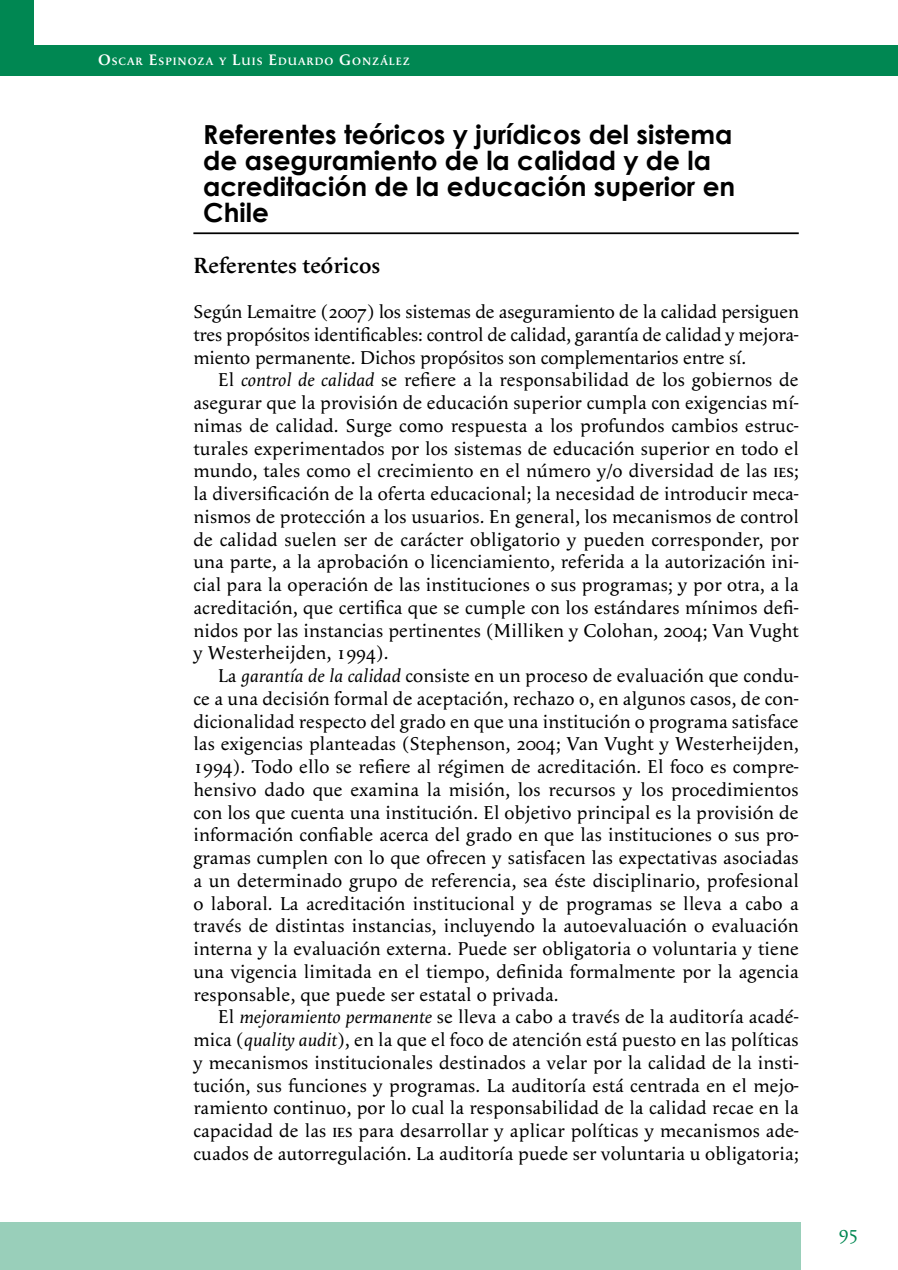
<style>
.page{position:relative;width:898px;height:1270px;background:#fff}
.page>*{position:absolute;margin:0;border:0;box-sizing:border-box;transform-origin:0 0}
.t1{font:700 26.25px/26.2px "Century Gothic";color:#000}
.t2{font:600 22.75px "Apolline";color:#000}
.t3{font:19.25px/22.8px "Apolline";letter-spacing:.01em;color:#000;text-align:justify}
.t4{font:19.25px "Apolline";color:#008752}
.t5{font:600 11.03px "Apolline";letter-spacing:.085em;color:#fff}
.s1{font-size:15.75px}
.s2{font-style:italic}
.s3{font-family:"Apolline Regular SC"}
</style>
<div class="page">
<div style="left:0;top:0;width:33px;height:75px;background:#008752"></div>
<hr style="left:193px;top:232px;width:606px;height:2px;background:#000">
<div style="left:0;top:1222px;width:801px;height:48px;background:#99cfba"></div>
<div style="left:33px;top:45px;width:865px;height:30px;background:#008752"></div>
<p class="t5" style="left:98px;top:55px;width:313px"><span class="s1">O</span>SCAR <span class="s1">E</span>SPINOZA Y <span class="s1">L</span>UIS <span class="s1">E</span>DUARDO <span class="s1">G</span>ONZÁLEZ</p>
<h1 class="t1" style="left:203px;top:120px;width:533px">Referentes teóricos y jurídicos del sistema de aseguramiento de la calidad y de la acreditación de la educación superior en<br>Chile</h1>
<p class="t2" style="left:193px;top:252px;width:188px">Referentes teóricos</p>
<p class="t3" style="left:193px;top:300px;width:607px">Según Lemaitre (2007) los sistemas de aseguramiento de la calidad persiguen tres propósitos identificables: control de calidad, garantía de calidad y mejora&shy;miento permanente. Dichos propósitos son complementarios entre sí.</p>
<p class="t3" style="left:193px;top:369px;width:607px;text-indent:25px">El <span class="s2">control de calidad</span> se refiere a la responsabilidad de los gobiernos de asegurar que la provisión de educación superior cumpla con exigencias mí&shy;nimas de calidad. Surge como respuesta a los profundos cambios estruc&shy;turales experimentados por los sistemas de educación superior en todo el mundo, tales como el crecimiento en el número y/o diversidad de las <span class="s3">ies</span>; la diversificación de la oferta educacional; la necesidad de introducir meca&shy;nismos de protección a los usuarios. En general, los mecanismos de control de calidad suelen ser de carácter obligatorio y pueden corresponder, por una parte, a la aprobación o licenciamiento, referida a la autorización ini&shy;cial para la operación de las instituciones o sus programas; y por otra, a la acreditación, que certifica que se cumple con los estándares mínimos defi&shy;nidos por las instancias pertinentes (Milliken y Colohan, 2004; Van Vught y Westerheijden, 1994).</p>
<p class="t3" style="left:193px;top:664px;width:607px;text-indent:25px">La <span class="s2">garantía de la calidad</span> consiste en un proceso de evaluación que condu&shy;ce a una decisión formal de aceptación, rechazo o, en algunos casos, de con&shy;dicionalidad respecto del grado en que una institución o programa satisface las exigencias planteadas (Stephenson, 2004; Van Vught y Westerheijden, 1994). Todo ello se refiere al régimen de acreditación. El foco es compre&shy;hensivo dado que examina la misión, los recursos y los procedimientos con los que cuenta una institución. El objetivo principal es la provisión de información confiable acerca del grado en que las instituciones o sus pro&shy;gramas cumplen con lo que ofrecen y satisfacen las expectativas asociadas a un determinado grupo de referencia, sea éste disciplinario, profesional o laboral. La acreditación institucional y de programas se lleva a cabo a través de distintas instancias, incluyendo la autoevaluación o evaluación interna y la evaluación externa. Puede ser obligatoria o voluntaria y tiene una vigencia limitada en el tiempo, definida formalmente por la agencia responsable, que puede ser estatal o privada.</p>
<p class="t3" style="left:193px;top:1006px;width:607px;text-indent:25px">El <span class="s2">mejoramiento permanente</span> se lleva a cabo a través de la auditoría acadé&shy;mica (<span class="s2">quality audit</span>), en la que el foco de atención está puesto en las políticas y mecanismos institucionales destinados a velar por la calidad de la insti&shy;tución, sus funciones y programas. La auditoría está centrada en el mejo&shy;ramiento continuo, por lo cual la responsabilidad de la calidad recae en la capacidad de las <span class="s3">ies</span> para desarrollar y aplicar políticas y mecanismos ade&shy;cuados de autorregulación. La auditoría puede ser voluntaria u obligatoria;</p>
<p class="t4" style="left:839px;top:1221px;width:21px">95</p>
</div>
